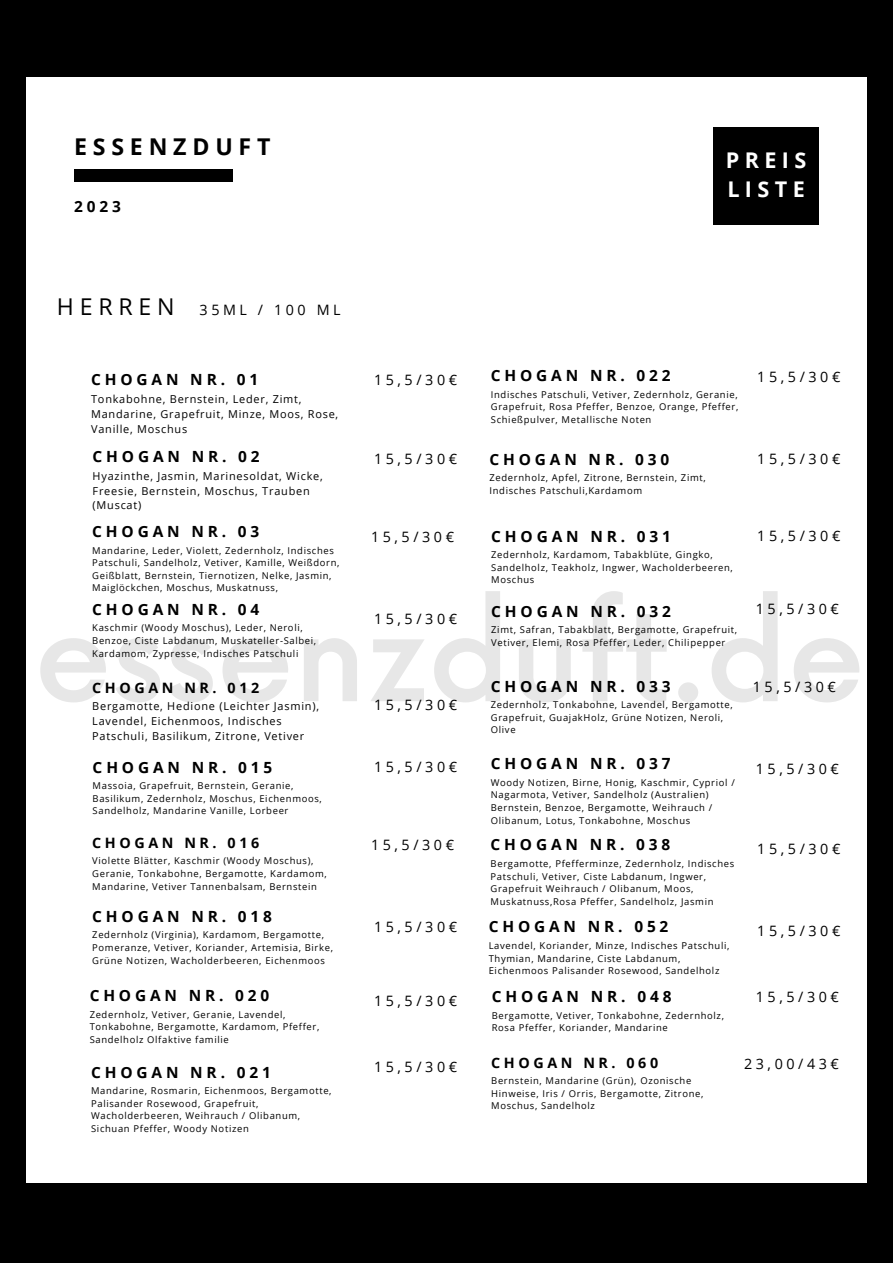
<style>
.page{position:relative;width:893px;height:1264px;background:#fff}
.page>*{position:absolute;margin:0;border:0;box-sizing:border-box;transform-origin:0 0}
.t1{font:500 123.75px "Now";color:#000}
.t2{font:700 23.1px "Open Sans";letter-spacing:.25em;color:#000}
.t3{font:23.1px "Open Sans";letter-spacing:.25em;color:#000}
.t4{font:700 21.6px/29.2px "Open Sans";letter-spacing:.25em;color:#fff}
.t5{font:700 15.45px "Open Sans";letter-spacing:.25em;color:#000}
.t6{font:14.25px "Open Sans";letter-spacing:.25em;color:#000}
.t7{font:700 14.25px "Open Sans";letter-spacing:.25em;color:#000}
.t8{font:10.95px/14.5px "Open Sans";letter-spacing:.07em;color:#000}
.t9{font:9.45px/12.6px "Open Sans";letter-spacing:.07em;color:#000}
</style>
<div class="page">
<div style="left:0;top:0;width:892px;height:1262px;background:#000"></div>
<div style="left:26px;top:77px;width:840px;height:1105px;background:#fff"></div>
<div style="left:713px;top:127px;width:105px;height:98px;background:#000"></div>
<div style="left:74px;top:170px;width:159px;height:12px;background:#000"></div>
<h2 class="t2" style="left:74px;top:130px;width:198px">ESSENZDUFT</h2>
<h3 class="t5" style="left:74px;top:195px;width:48px">2023</h3>
<h2 class="t3" style="left:57px;top:290px;width:119px">HERREN</h2>
<h3 class="t6" style="left:200px;top:299px;width:142px">35ML / 100 ML</h3>
<h3 class="t4" style="left:725px;top:145px;width:82px">PREIS<br>LISTE</h3>
<h3 class="t5" style="left:491px;top:364px;width:181px">CHOGAN NR. 022</h3>
<p class="t9" style="left:491px;top:388px;width:249px;text-align:justify">Indisches Patschuli, Vetiver, Zedernholz, Geranie, Grapefruit, Rosa Pfeffer, Benzoe, Orange, Pfeffer, Schießpulver, Metallische Noten</p>
<h3 class="t5" style="left:489px;top:448px;width:181px">CHOGAN NR. 030</h3>
<p class="t9" style="left:489px;top:471px;width:218px">Zedernholz, Apfel, Zitrone, Bernstein, Zimt,<br>Indisches Patschuli,Kardamom</p>
<h3 class="t5" style="left:491px;top:525px;width:181px">CHOGAN NR. 031</h3>
<p class="t9" style="left:491px;top:548px;width:243px">Zedernholz, Kardamom, Tabakblüte, Gingko,<br>Sandelholz, Teakholz, Ingwer, Wacholderbeeren,<br>Moschus</p>
<h3 class="t5" style="left:491px;top:600px;width:181px">CHOGAN NR. 032</h3>
<p class="t9" style="left:491px;top:623px;width:247px">Zimt, Safran, Tabakblatt, Bergamotte, Grapefruit,<br>Vetiver, Elemi, Rosa Pfeffer, Leder, Chilipepper</p>
<h3 class="t5" style="left:491px;top:675px;width:181px">CHOGAN NR. 033</h3>
<p class="t9" style="left:491px;top:698px;width:243px">Zedernholz, Tonkabohne, Lavendel, Bergamotte,<br>Grapefruit, GuajakHolz, Grüne Notizen, Neroli,<br>Olive</p>
<h3 class="t5" style="left:491px;top:752px;width:181px">CHOGAN NR. 037</h3>
<p class="t9" style="left:491px;top:776px;width:245px">Woody Notizen, Birne, Honig, Kaschmir, Cypriol / Nagarmota, Vetiver, Sandelholz (Australien)<br>Bernstein, Benzoe, Bergamotte, Weihrauch / Olibanum, Lotus, Tonkabohne, Moschus</p>
<h3 class="t6" style="left:757px;top:367px;width:85px">15,5/30€</h3>
<h3 class="t5" style="left:91px;top:369px;width:168px">CHOGAN NR. 01</h3>
<p class="t8" style="left:91px;top:392px;width:248px">Tonkabohne, Bernstein, Leder, Zimt,<br>Mandarine, Grapefruit, Minze, Moos, Rose,<br>Vanille, Moschus</p>
<h3 class="t5" style="left:93px;top:445px;width:168px">CHOGAN NR. 02</h3>
<p class="t8" style="left:93px;top:468px;width:231px">Hyazinthe, Jasmin, Marinesoldat, Wicke,<br>Freesie, Bernstein, Moschus, Trauben (Muscat)</p>
<h3 class="t5" style="left:92px;top:520px;width:168px">CHOGAN NR. 03</h3>
<p class="t9" style="left:92px;top:543px;width:249px">Mandarine, Leder, Violett, Zedernholz, Indisches Patschuli, Sandelholz, Vetiver, Kamille, Weißdorn, Geißblatt, Bernstein, Tiernotizen, Nelke, Jasmin, Maiglöckchen, Moschus, Muskatnuss,</p>
<h3 class="t5" style="left:92px;top:598px;width:168px">CHOGAN NR. 04</h3>
<p class="t9" style="left:92px;top:621px;width:225px">Kaschmir (Woody Moschus), Leder, Neroli,<br>Benzoe, Ciste Labdanum, Muskateller-Salbei,<br>Kardamom, Zypresse, Indisches Patschuli</p>
<h3 class="t6" style="left:374px;top:369px;width:85px">15,5/30€</h3>
<h3 class="t6" style="left:374px;top:449px;width:85px">15,5/30€</h3>
<h3 class="t6" style="left:757px;top:449px;width:85px">15,5/30€</h3>
<h3 class="t6" style="left:757px;top:526px;width:85px">15,5/30€</h3>
<h3 class="t6" style="left:371px;top:526px;width:85px">15,5/30€</h3>
<h1 class="t1" style="left:34px;top:590px;width:831px">essenzduft.de</h1>
<h3 class="t6" style="left:755px;top:599px;width:85px">15,5/30€</h3>
<h3 class="t6" style="left:374px;top:608px;width:85px">15,5/30€</h3>
<h3 class="t6" style="left:752px;top:676px;width:85px">15,5/30€</h3>
<h3 class="t7" style="left:92px;top:677px;width:168px">CHOGAN NR. 012</h3>
<p class="t8" style="left:92px;top:699px;width:228px">Bergamotte, Hedione (Leichter Jasmin),<br>Lavendel, Eichenmoos, Indisches<br>Patschuli, Basilikum, Zitrone, Vetiver</p>
<h3 class="t5" style="left:93px;top:756px;width:181px">CHOGAN NR. 015</h3>
<p class="t9" style="left:93px;top:779px;width:231px">Massoia, Grapefruit, Bernstein, Geranie,<br>Basilikum, Zedernholz, Moschus, Eichenmoos,<br>Sandelholz, Mandarine Vanille, Lorbeer</p>
<h3 class="t7" style="left:92px;top:832px;width:168px">CHOGAN NR. 016</h3>
<p class="t9" style="left:92px;top:854px;width:236px">Violette Blätter, Kaschmir (Woody Moschus),<br>Geranie, Tonkabohne, Bergamotte, Kardamom,<br>Mandarine, Vetiver Tannenbalsam, Bernstein</p>
<h3 class="t5" style="left:92px;top:905px;width:181px">CHOGAN NR. 018</h3>
<p class="t9" style="left:92px;top:928px;width:242px">Zedernholz (Virginia), Kardamom, Bergamotte,<br>Pomeranze, Vetiver, Koriander, Artemisia, Birke,<br>Grüne Notizen, Wacholderbeeren, Eichenmoos</p>
<h3 class="t6" style="left:374px;top:694px;width:85px">15,5/30€</h3>
<h3 class="t6" style="left:374px;top:757px;width:85px">15,5/30€</h3>
<h3 class="t6" style="left:755px;top:758px;width:85px">15,5/30€</h3>
<h3 class="t5" style="left:490px;top:833px;width:181px">CHOGAN NR. 038</h3>
<p class="t9" style="left:490px;top:857px;width:245px">Bergamotte, Pfefferminze, Zedernholz, Indisches Patschuli, Vetiver, Ciste Labdanum, Ingwer, Grapefruit Weihrauch / Olibanum, Moos, Muskatnuss,Rosa Pfeffer, Sandelholz, Jasmin</p>
<h3 class="t6" style="left:371px;top:834px;width:85px">15,5/30€</h3>
<h3 class="t6" style="left:757px;top:838px;width:85px">15,5/30€</h3>
<h3 class="t5" style="left:488px;top:915px;width:181px">CHOGAN NR. 052</h3>
<p class="t9" style="left:488px;top:939px;width:242px">Lavendel, Koriander, Minze, Indisches Patschuli,<br>Thymian, Mandarine, Ciste Labdanum,<br>Eichenmoos Palisander Rosewood, Sandelholz</p>
<h3 class="t6" style="left:374px;top:916px;width:85px">15,5/30€</h3>
<h3 class="t6" style="left:757px;top:921px;width:85px">15,5/30€</h3>
<h3 class="t5" style="left:90px;top:984px;width:181px">CHOGAN NR. 020</h3>
<p class="t9" style="left:90px;top:1007px;width:231px">Zedernholz, Vetiver, Geranie, Lavendel,<br>Tonkabohne, Bergamotte, Kardamom, Pfeffer,<br>Sandelholz Olfaktive familie</p>
<h3 class="t5" style="left:91px;top:1060px;width:181px">CHOGAN NR. 021</h3>
<p class="t9" style="left:91px;top:1084px;width:242px">Mandarine, Rosmarin, Eichenmoos, Bergamotte, Palisander Rosewood, Grapefruit, Wacholderbeeren, Weihrauch / Olibanum, Sichuan Pfeffer, Woody Notizen</p>
<h3 class="t6" style="left:374px;top:990px;width:85px">15,5/30€</h3>
<h3 class="t6" style="left:374px;top:1057px;width:85px">15,5/30€</h3>
<h3 class="t5" style="left:491px;top:985px;width:181px">CHOGAN NR. 048</h3>
<p class="t9" style="left:491px;top:1008px;width:234px">Bergamotte, Vetiver, Tonkabohne, Zedernholz,<br>Rosa Pfeffer, Koriander, Mandarine</p>
<h3 class="t7" style="left:491px;top:1052px;width:168px">CHOGAN NR. 060</h3>
<p class="t9" style="left:491px;top:1074px;width:214px">Bernstein, Mandarine (Grün), Ozonische<br>Hinweise, Iris / Orris, Bergamotte, Zitrone,<br>Moschus, Sandelholz</p>
<h3 class="t6" style="left:755px;top:986px;width:85px">15,5/30€</h3>
<h3 class="t6" style="left:744px;top:1053px;width:96px">23,00/43€</h3>
</div>
